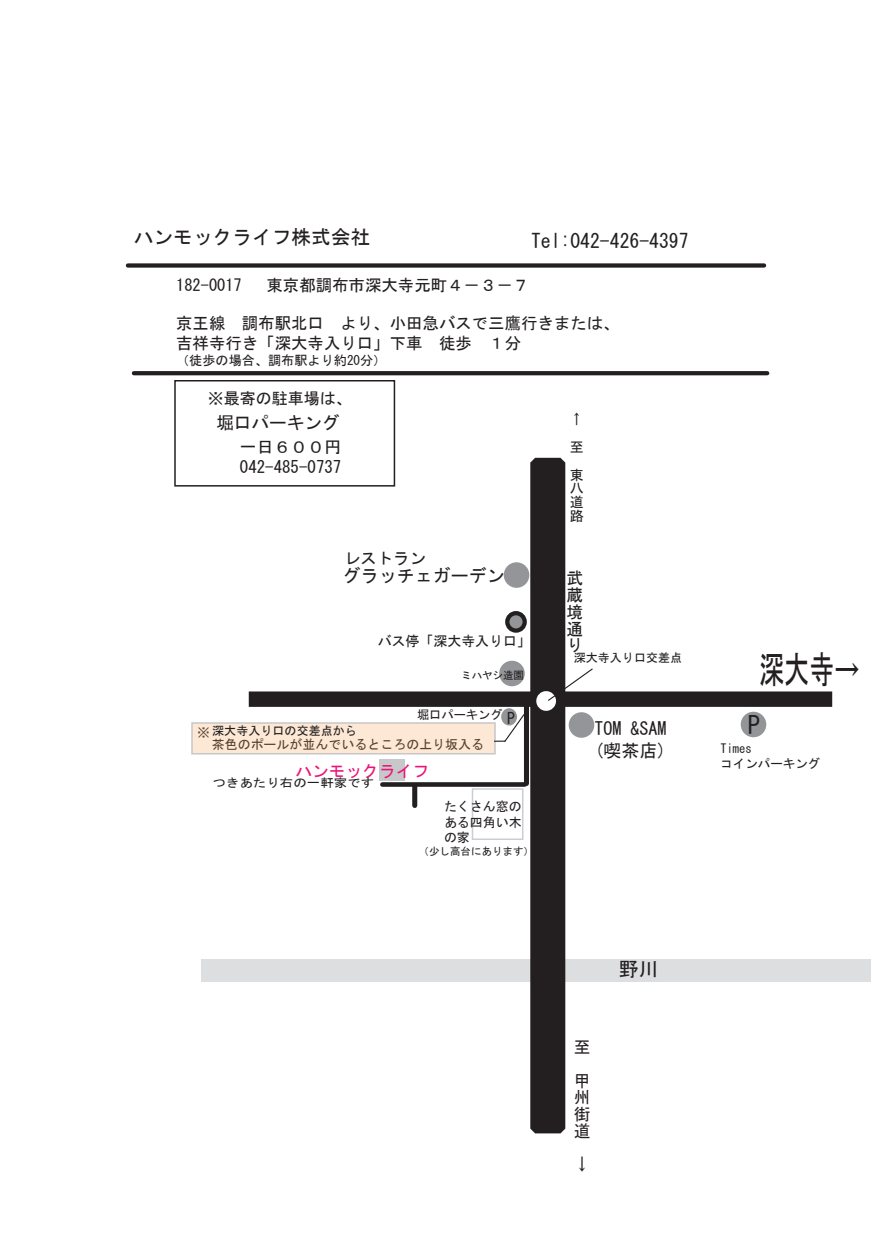
<style>
.page{position:relative;width:888px;height:1260px;background:#fff}
.page>*{position:absolute;margin:0;border:0;box-sizing:border-box;transform-origin:0 0}
.t1{font:37.95px "MS Gothic";color:#231f20;scale:.66 1}
.t2{font:24.75px "MS Gothic";color:#231f20}
.t3{font:19.65px "MS Gothic";color:#231f20}
.t4{font:18px/21.8px "MS Gothic";color:#231f20}
.t5{font:17.7px "MS Gothic";color:#231f20}
.t6{font:16.95px/20.7px "MS Gothic";color:#231f20}
.t7{font:16.65px/16.6px "MS Gothic";color:#231f20;text-align:justify}
.t8{font:16.65px "MS Gothic";color:#ed1378}
.t9{font:16.5px/19.5px "MS Gothic";color:#231f20}
.t10{font:16.05px "MS Gothic";color:#231f20}
.t11{font:15.75px "MS Gothic";color:#231f20}
.t12{font:13.95px/27.9px "MS Gothic";color:#231f20}
.t13{font:13.2px "MS Gothic";color:#231f20}
.t14{font:12.9px/15.1px "MS Gothic";color:#231f20;text-align:justify}
.t15{font:12.45px/14.7px "MS Gothic";color:#231f20}
.t16{font:12.3px "MS Gothic";color:#231f20}
.t17{font:12px "MS Gothic";color:#231f20}
.t18{font:11.85px "MS Gothic";color:#231f20;scale:1.13 1}
.t19{font:10.5px "MS Gothic";color:#231f20}
.s1{font-size:12.9px}
</style>
<div class="page">
<div style="left:201px;top:959px;width:669px;height:22px;background:#dddee0"></div>
<div style="left:530px;top:458px;width:35px;height:675px;background:#231f20"></div>
<div style="left:249px;top:691px;width:583px;height:16px;background:#231f20;border:10px solid #231f20"></div>
<svg style="left:505px;top:611px;width:22px;height:22px"></svg>
<div style="left:504px;top:562px;width:25px;height:26px;background:#939598;border-radius:50%"></div>
<div style="left:536px;top:691px;width:20px;height:20px;background:#fff;border-radius:50%"></div>
<svg style="left:547px;top:667px;width:47px;height:35px"></svg>
<div style="left:128px;top:263px;width:636px;height:5px;background:#231f20"></div>
<svg style="left:134px;top:371px;width:633px;height:4px;background:#272324"></svg>
<div style="left:524px;top:702px;width:5px;height:82px;background:#231f20"></div>
<div style="left:382px;top:782px;width:143px;height:5px;background:#231f20"></div>
<div style="left:379px;top:760px;width:26px;height:21px;background:#c7c8ca"></div>
<div style="left:569px;top:712px;width:25px;height:26px;background:#939598;border-radius:50%"></div>
<div style="left:501px;top:708px;width:16px;height:18px;background:#939598;border-radius:50%"></div>
<div style="left:499px;top:661px;width:26px;height:25px;background:#939598;border-radius:50%"></div>
<div style="left:174px;top:380px;width:221px;height:107px;border:2px solid #231f20"></div>
<div style="left:741px;top:712px;width:25px;height:25px;background:#939598;border-radius:50%"></div>
<div style="left:472px;top:788px;width:52px;height:52px;border:2px solid #caced4"></div>
<div style="left:191px;top:722px;width:305px;height:32px;background:#fce8d4"></div>
<div style="left:412px;top:787px;width:5px;height:19px;background:#231f20"></div>
<svg style="left:494px;top:713px;width:30px;height:30px"></svg>
<p class="t3" style="left:134px;top:227px;width:238px">ハンモックライフ株式会社</p>
<p class="t3" style="left:531px;top:231px;width:159px">Tel:042-426-4397</p>
<p class="t9" style="left:176px;top:275px;width:67px">182-0017</p>
<p class="t9" style="left:267px;top:275px;width:264px">東京都調布市深大寺元町４－３－７</p>
<p class="t9" style="left:176px;top:314px;width:445px">京王線 調布駅北口 より、小田急バスで三鷹行きまたは、吉祥寺行き「深大寺入り口」下車 徒歩 １分</p>
<p class="t13" style="left:176px;top:354px;width:212px">（徒歩の場合、調布駅より約20分）</p>
<p class="t10" style="left:208px;top:390px;width:146px">※最寄の駐車場は、</p>
<p class="t5" style="left:216px;top:414px;width:125px">堀口パーキング</p>
<p class="t6" style="left:240px;top:436px;width:103px">一日６００円<br>042-485-0737</p>
<p class="t9" style="left:344px;top:548px;width:84px">レストラン</p>
<p class="t4" style="left:343px;top:565px;width:163px">グラッチェガーデン</p>
<p class="t12" style="left:378px;top:627px;width:155px">バス停「深大寺入り口」</p>
<p class="t19" style="left:461px;top:670px;width:64px">ミハヤシ造園</p>
<p class="t12" style="left:570px;top:405px;width:15px">↑至東</p>
<p class="t12" style="left:570px;top:481px;width:15px;line-height:14px;text-align:justify">八道路</p>
<p class="t7" style="left:567px;top:570px;width:17px">武蔵境通り</p>
<p class="t17" style="left:574px;top:652px;width:110px">深大寺入り口交差点</p>
<h1 class="t1" style="left:759px;top:650px;width:154px">深大寺→</h1>
<p class="t16" style="left:417px;top:708px;width:87px">堀口パーキング</p>
<p class="t11" style="left:507px;top:710px;width:9px">P</p>
<h2 class="t2" style="left:748px;top:713px;width:14px">P</h2>
<p class="t15" style="left:720px;top:741px;width:101px">Times<br>コインパーキング</p>
<p class="t4" style="left:595px;top:718px;width:73px">TOM &amp;SAM (喫茶店)</p>
<p class="t17" style="left:197px;top:725px;width:161px"><span class="s1">※</span> 深大寺入り口の交差点から</p>
<p class="t14" style="left:212px;top:737px;width:274px">茶色のポールが並んでいるところの上り坂入る</p>
<p class="t8" style="left:295px;top:762px;width:135px">ハンモックライフ</p>
<p class="t18" style="left:212px;top:777px;width:145px">つきあたり右の一軒家です</p>
<p class="t14" style="left:444px;top:799px;width:79px">たくさん窓のある四角い木の家</p>
<p class="t19" style="left:418px;top:846px;width:117px">（少し高台にあります）</p>
<p class="t7" style="left:574px;top:1031px;width:17px;line-height:33.5px">至甲</p>
<p class="t7" style="left:574px;top:1089px;width:17px">州街道</p>
<p class="t7" style="left:574px;top:1156px;width:13px">↓</p>
<p class="t3" style="left:619px;top:959px;width:41px">野川</p>
</div>
